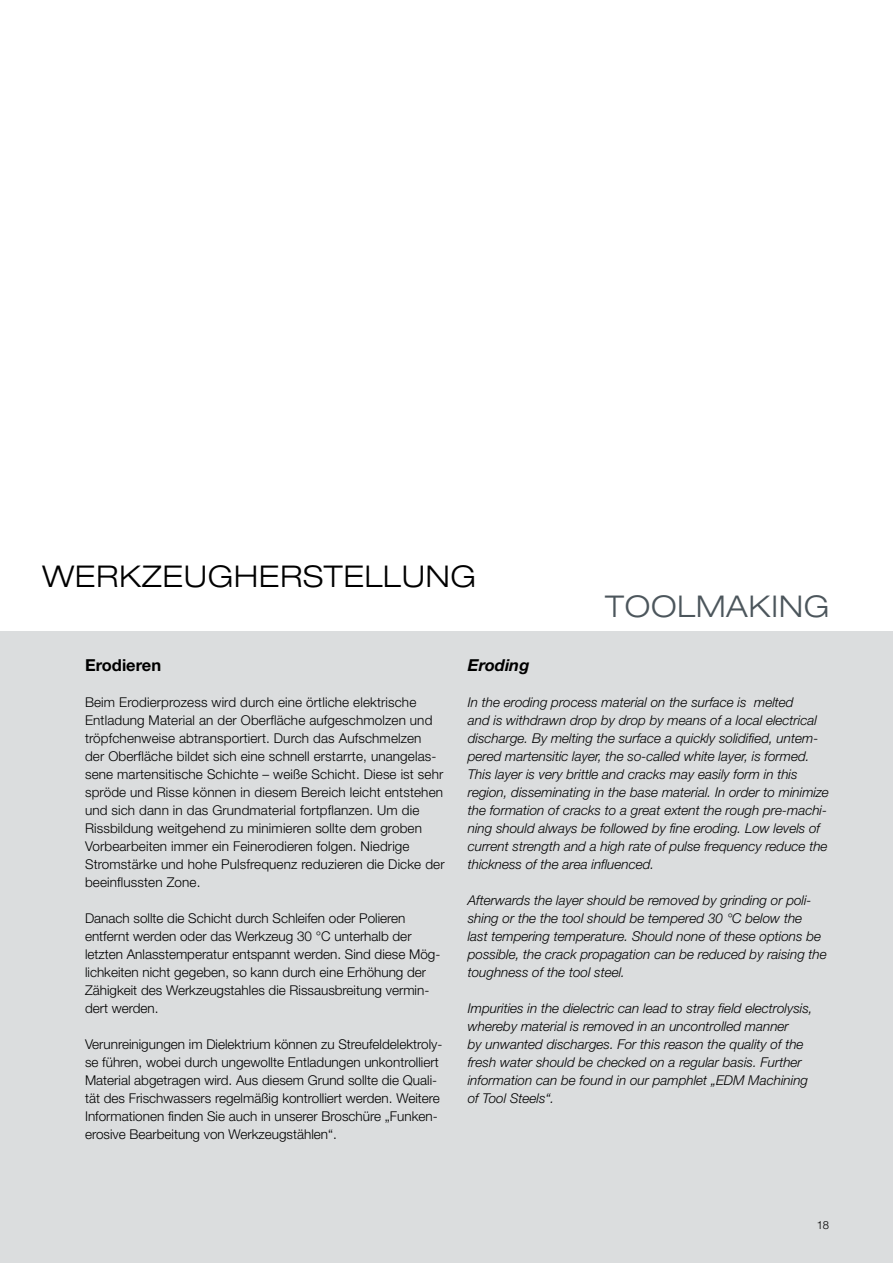
<style>
.page{position:relative;width:893px;height:1263px;background:#fff}
.page>*{position:absolute;margin:0;border:0;box-sizing:border-box;transform-origin:0 0}
.t1{font:300 expanded 30px "Helvetica Neue LT Std";letter-spacing:.025em;color:#000}
.t2{font:300 expanded 30px "Helvetica Neue LT Std";letter-spacing:.025em;color:#4c565c}
.t3{font:700 16.5px "Helvetica Neue LT Std";color:#000}
.t4{font:italic 700 16.5px "Helvetica Neue LT Std";color:#000}
.t5{font:300 13.5px/18px "Helvetica Neue LT Std";color:#000}
.t6{font:italic 300 13.5px/18px "Helvetica Neue LT Std";color:#000}
.t7{font:300 11.25px "Helvetica Neue LT Std";color:#000}
</style>
<div class="page">
<div style="left:0;top:631px;width:893px;height:632px;background:#dbddde"></div>
<hr style="left:892px;top:631px;width:1px;height:632px;background:#003149">
<h1 class="t1" style="left:43px;top:558px;width:435px">WERKZEUGHERSTELLUNG</h1>
<h1 class="t2" style="left:605px;top:588px;width:225px">TOOLMAKING</h1>
<p class="t3" style="left:85px;top:655px;width:78px">Erodieren</p>
<p class="t5" style="left:85px;top:693px;width:361px">Beim Erodierprozess wird durch eine örtliche elektrische Entladung Material an der Oberfläche aufgeschmolzen und tröpfchenweise abtransportiert. Durch das Aufschmelzen<br>der Oberfläche bildet sich eine schnell erstarrte, unangelas&shy;sene martensitische Schichte – weiße Schicht. Diese ist sehr spröde und Risse können in diesem Bereich leicht entstehen und sich dann in das Grundmaterial fortpflanzen. Um die Rissbildung weitgehend zu minimieren sollte dem groben Vorbearbeiten immer ein Feinerodieren folgen. Niedrige Stromstärke und hohe Pulsfrequenz reduzieren die Dicke der beeinflussten Zone.</p>
<p class="t5" style="left:85px;top:909px;width:357px">Danach sollte die Schicht durch Schleifen oder Polieren entfernt werden oder das Werkzeug 30 °C unterhalb der letzten Anlasstemperatur entspannt werden. Sind diese Mög&shy;lichkeiten nicht gegeben, so kann durch eine Erhöhung der Zähigkeit des Werkzeugstahles die Rissausbreitung vermin&shy;dert werden.</p>
<p class="t5" style="left:85px;top:1035px;width:359px">Verunreinigungen im Dielektrium können zu Streufeldelektroly&shy;se führen, wobei durch ungewollte Entladungen unkontrolliert Material abgetragen wird. Aus diesem Grund sollte die Quali&shy;tät des Frischwassers regelmäßig kontrolliert werden. Weitere Informationen finden Sie auch in unserer Broschüre „Funken&shy;erosive Bearbeitung von Werkzeugstählen“.</p>
<p class="t4" style="left:468px;top:655px;width:63px">Eroding</p>
<p class="t6" style="left:468px;top:693px;width:363px">In the eroding process material on the surface is melted<br>and is withdrawn drop by drop by means of a local electrical discharge. By melting the surface a quickly solidified, untem&shy;pered martensitic layer, the so-called white layer, is formed.<br>This layer is very brittle and cracks may easily form in this region, disseminating in the base material. In order to minimize the formation of cracks to a great extent the rough pre-machi&shy;ning should always be followed by fine eroding. Low levels of current strength and a high rate of pulse frequency reduce the thickness of the area influenced.</p>
<p class="t6" style="left:468px;top:891px;width:361px">Afterwards the layer should be removed by grinding or poli&shy;shing or the the tool should be tempered 30 °C below the<br>last tempering temperature. Should none of these options be possible, the crack propagation can be reduced by raising the toughness of the tool steel.</p>
<p class="t6" style="left:468px;top:999px;width:346px">Impurities in the dielectric can lead to stray field electrolysis, whereby material is removed in an uncontrolled manner<br>by unwanted discharges. For this reason the quality of the fresh water should be checked on a regular basis. Further information can be found in our pamphlet „EDM Machining of Tool Steels“.</p>
<p class="t7" style="left:817px;top:1217px;width:14px">18</p>
</div>
